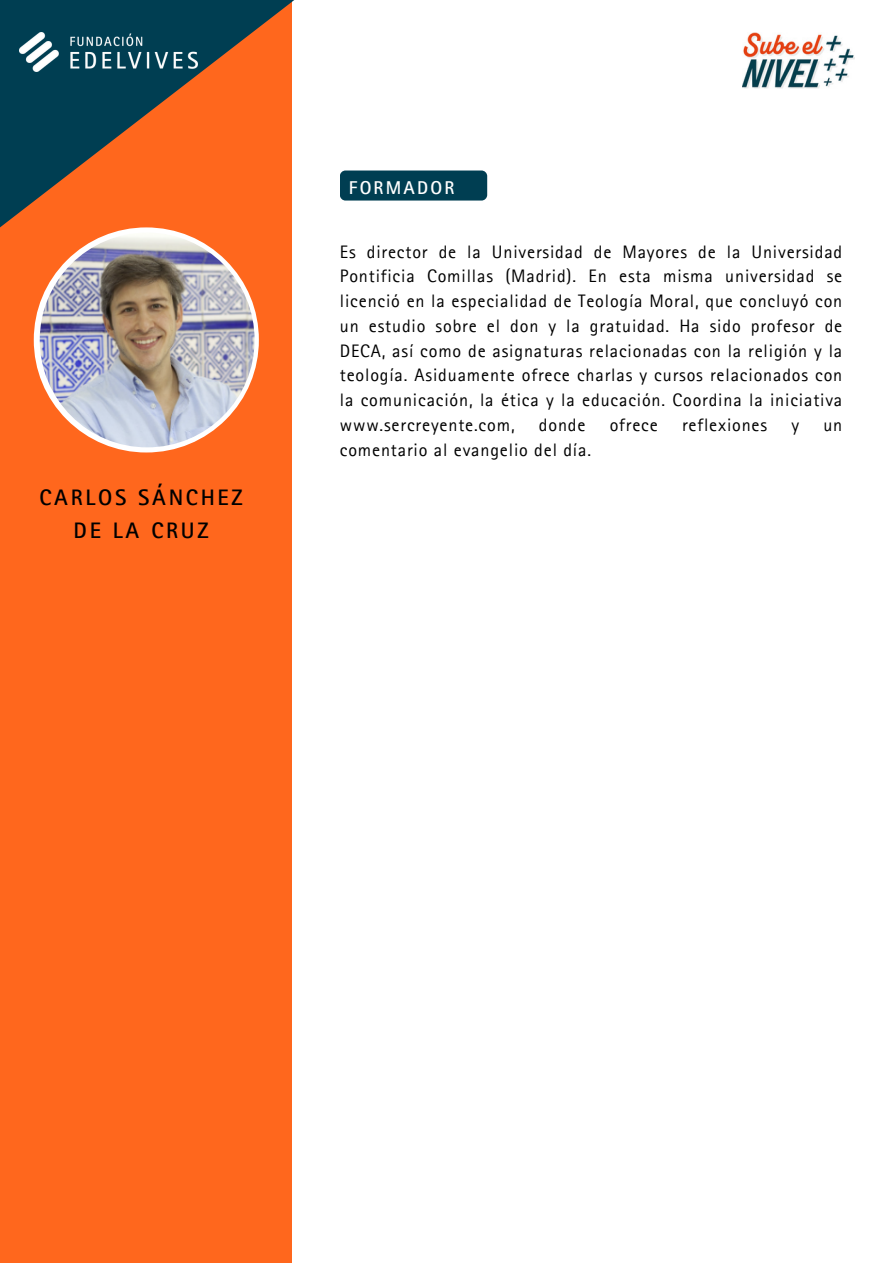
<style>
.page{position:relative;width:893px;height:1264px;background:#fff}
.page>*{position:absolute;margin:0;border:0;box-sizing:border-box;transform-origin:0 0}
.t1{font:700 22.5px "Rotis Sans Serif Pro";letter-spacing:.12em;color:#000}
.t2{font:700 18.6px "Rotis Sans Serif Pro";letter-spacing:.12em;color:#fff}
.t3{font:18.15px/24.8px "Rotis Sans Serif Pro";letter-spacing:.045em;color:#000;text-align:justify}
</style>
<div class="page">
<div style="left:0;top:0;width:292px;height:1262px;background:#ff671d"></div>
<img style="left:742px;top:33px;width:112px;height:56px">
<div style="left:340px;top:170px;width:147px;height:30px;background:#003e52;border-radius:6px"></div>
<svg style="left:0;top:0;width:294px;height:227px"></svg>
<img style="left:20px;top:33px;width:177px;height:38px">
<svg style="left:34px;top:227px;width:225px;height:225px"></svg>
<img style="left:40px;top:232px;width:214px;height:215px;border-radius:50%">
<p class="t1" style="left:40px;top:489px;width:205px">CARLOS SÁNCHEZ</p>
<p class="t1" style="left:74px;top:522px;width:136px">DE LA CRUZ</p>
<p class="t2" style="left:349px;top:181px;width:107px">FORMADOR</p>
<p class="t3" style="left:340px;top:242px;width:504px">Es director de la Universidad de Mayores de la Universidad Pontificia Comillas (Madrid). En esta misma universidad se licenció en la especialidad de Teología Moral, que concluyó con un estudio sobre el don y la gratuidad. Ha sido profesor de DECA, así como de asignaturas relacionadas con la religión y la teología. Asiduamente ofrece charlas y cursos relacionados con la comunicación, la ética y la educación. Coordina la iniciativa www.sercreyente.com,</p>
<p class="t3" style="left:539px;top:415px;width:48px">donde</p>
<p class="t3" style="left:609px;top:415px;width:50px">ofrece</p>
<p class="t3" style="left:682px;top:415px;width:87px">reflexiones</p>
<p class="t3" style="left:791px;top:415px;width:9px">y</p>
<p class="t3" style="left:823px;top:415px;width:20px">un</p>
<p class="t3" style="left:340px;top:439px;width:253px">comentario al evangelio del día.</p>
</div>
